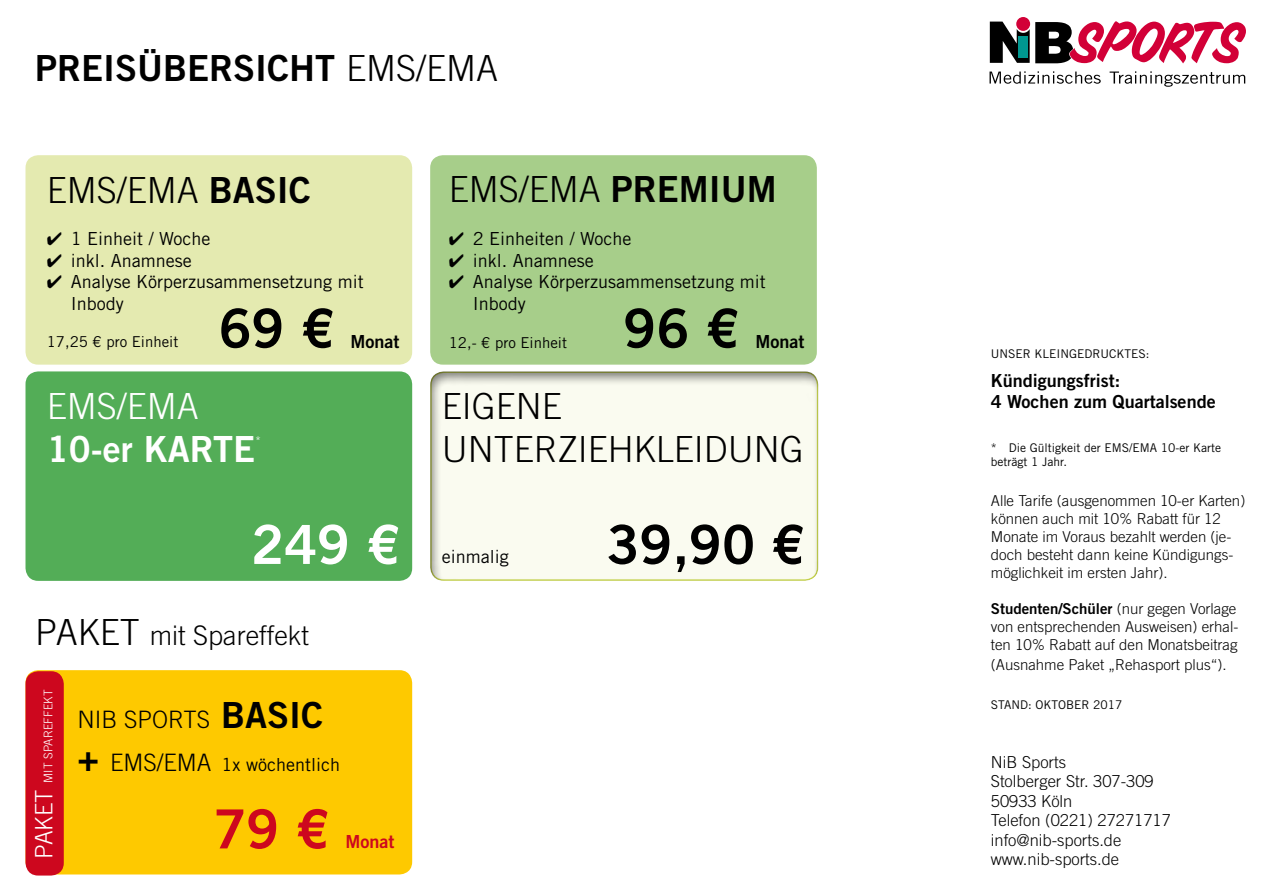
<style>
.page{position:relative;width:1263px;height:893px;background:#fff}
.page>*{position:absolute;margin:0;border:0;box-sizing:border-box;transform-origin:0 0}
.t1{font:54px "Trade Gothic LT Std Bd 2";color:#000}
.t2{font:54px "Trade Gothic LT Std Bd 2";color:#fff}
.t3{font:54px "Trade Gothic LT Std Bd 2";color:#cd071e}
.t4{font:300 36px/43.2px "Trade Gothic LT Std";color:#000}
.t5{font:36px "Trade Gothic LT Std Bd 2";color:#000}
.t6{font:36px "Trade Gothic LT Std Bd 2";color:#fff}
.t7{font:300 36px "Trade Gothic LT Std";color:#fff}
.t8{font:300 27px "Trade Gothic LT Std";color:#000}
.t9{font:300 24px "Trade Gothic LT Std";color:#000}
.t10{font:18px/21.6px "Trade Gothic LT Std";color:#000}
.t11{font:18px/21.6px "Trade Gothic LT Std Bd 2";color:#000}
.t12{font:18px "Trade Gothic LT Std Bd 2";color:#cd071e}
.t13{font:300 16.5px/19.5px "Trade Gothic LT Std";color:#000}
.t14{font:300 15px/18px "Trade Gothic LT Std";color:#000}
.t15{font:15px "Trade Gothic LT Std Bd 2";color:#000}
.t16{font:15px "Trade Gothic LT Std";color:#000}
.t17{font:12px/14.4px "Trade Gothic LT Std";color:#000}
.t18{font:300 12px "Trade Gothic LT Std";color:#fff}
.s1{font-family:"Trade Gothic LT Std";font-weight:300}
.s2{font-family:"Trade Gothic LT Std Bd 2";font-weight:400}
.s3{font-size:36px}
.s4{font-size:24px}
.s5{font-family:"Trade Gothic LT Std Bd 2";font-weight:400;font-size:36px}
.s6{font-family:"Trade Gothic LT Std Bd 2";font-size:36px}
.s7{font-weight:300;font-size:24px}
</style>
<div class="page">
<div style="left:417px;top:371px;width:416px;height:212px;background:#000;opacity:.5"></div>
<svg style="left:989px;top:71px;width:112px;height:13px"></svg>
<svg style="left:1109px;top:71px;width:136px;height:16px"></svg>
<div style="left:1016px;top:17px;width:14px;height:14px;background:#d20037;border-radius:50%"></div>
<svg style="left:990px;top:21px;width:256px;height:42px"></svg>
<div style="left:26px;top:155px;width:386px;height:210px;background:#e4eab0;border-radius:13px"></div>
<div style="left:430px;top:155px;width:387px;height:210px;background:#a7ce8a;border-radius:13px"></div>
<div style="left:26px;top:371px;width:386px;height:210px;background:#53ad57;border-radius:13px"></div>
<div style="left:26px;top:670px;width:386px;height:204px;background:#fec900;border-radius:13px"></div>
<div style="left:26px;top:671px;width:38px;height:204px;background:#cd071e;border-radius:13px"></div>
<h2 class="t5" style="left:35px;top:46px;width:464px">Preisübersicht <span class="s1">EMS/EMA</span></h2>
<h2 class="t4" style="left:449px;top:168px;width:299px">EMS/EMA <span class="s2">Prem ium</span></h2>
<p class="t10" style="left:449px;top:228px;width:184px">✔ 2 Einheiten / Woche</p>
<p class="t10" style="left:449px;top:249px;width:146px">✔ inkl. Anamnese</p>
<p class="t10" style="left:473px;top:271px;width:294px;text-indent:-24px">✔ Analyse Körperzusammensetzung mit<br>Inbody</p>
<h2 class="t4" style="left:47px;top:168px;width:228px">EMS/EMA <span class="s2">BASIC</span></h2>
<p class="t10" style="left:47px;top:228px;width:165px">✔ 1 Einheit / Woche</p>
<p class="t10" style="left:47px;top:249px;width:146px">✔ inkl. Anamnese</p>
<p class="t10" style="left:71px;top:271px;width:294px;text-indent:-24px">✔ Analyse Körperzusammensetzung mit<br>Inbody</p>
<h1 class="t1" style="left:219px;top:295px;width:117px">69 €</h1>
<h1 class="t1" style="left:623px;top:295px;width:117px">96 €</h1>
<p class="t11" style="left:351px;top:330px;width:50px">Monat</p>
<p class="t11" style="left:755px;top:330px;width:50px">Monat</p>
<p class="t16" style="left:47px;top:332px;width:133px">17,25 € pro Einheit</p>
<p class="t16" style="left:449px;top:333px;width:120px">12,- € pro Einheit</p>
<h2 class="t7" style="left:47px;top:384px;width:154px">EMS/EMA</h2>
<h2 class="t6" style="left:47px;top:427px;width:210px">10-er Karte</h2>
<p class="t18" style="left:255px;top:434px;width:7px">*</p>
<h1 class="t2" style="left:251px;top:511px;width:150px">249 €</h1>
<h3 class="t8" style="left:35px;top:619px;width:275px"><span class="s3">PAKET</span> mit Spareffekt</h3>
<p class="t18" style="left:41px;top:859px;width:171px;rotate:-90deg"><span class="s4">paket</span> m it Spareffekt</p>
<h3 class="t9" style="left:78px;top:705px;width:209px">NiB Sports <span class="s5">BASIC</span></h3>
<p class="t10" style="left:78px;top:753px;width:264px"><span class="s6">+</span> <span class="s7">EMS/EMA</span> 1x wöchentlich</p>
<h1 class="t3" style="left:213px;top:796px;width:117px">79 €</h1>
<p class="t12" style="left:345px;top:831px;width:50px">Monat</p>
<h2 class="t4" style="left:442px;top:384px;width:168px">Eigene<br>Unterziehkle</h2>
<h2 class="t4" style="left:694px;top:427px;width:59px">idung</h2>
<p class="t10" style="left:442px;top:545px;width:69px">einmalig</p>
<h1 class="t1" style="left:607px;top:511px;width:199px">39,90 €</h1>
<p class="t17" style="left:991px;top:346px;width:160px">UNSER KLEINGEDRUCKTES:</p>
<p class="t11" style="left:991px;top:369px;width:226px">Kündigungsfrist:<br>4 Wochen zum Quartalsende</p>
<p class="t17" style="left:991px;top:440px;width:232px">* Die Gültigkeit der EMS/EMA 10-er Karte beträgt 1 Jahr.</p>
<p class="t14" style="left:991px;top:491px;width:256px">Alle Tarife (ausgenommen 10-er Karten) können auch mit 10% Rabatt für 12<br>Monate im Voraus bezahlt werden (je&shy;doch besteht dann keine Kündigungs&shy;möglichkeit im ersten Jahr).</p>
<p class="t15" style="left:991px;top:599px;width:247px">Studenten/Schüler <span class="s1">(nur gegen Vorlage</span></p>
<p class="t14" style="left:991px;top:617px;width:249px">von entsprechenden Ausweisen) erhal&shy;ten 10% Rabatt auf den Monatsbeitrag</p>
<p class="t14" style="left:991px;top:655px;width:237px">(Ausnahme Paket „Rehasport plus“).</p>
<p class="t17" style="left:991px;top:697px;width:16px">Stand</p>
<p class="t17" style="left:1028px;top:697px;width:96px">: OKTOBER 2017</p>
<p class="t13" style="left:991px;top:752px;width:182px">NiB Sports<br>Stolberger Str. 307-309<br>50933 Köln<br>Telefon (0221) 27271717 info@nib-sports.de www.nib-sports.de</p>
</div>
